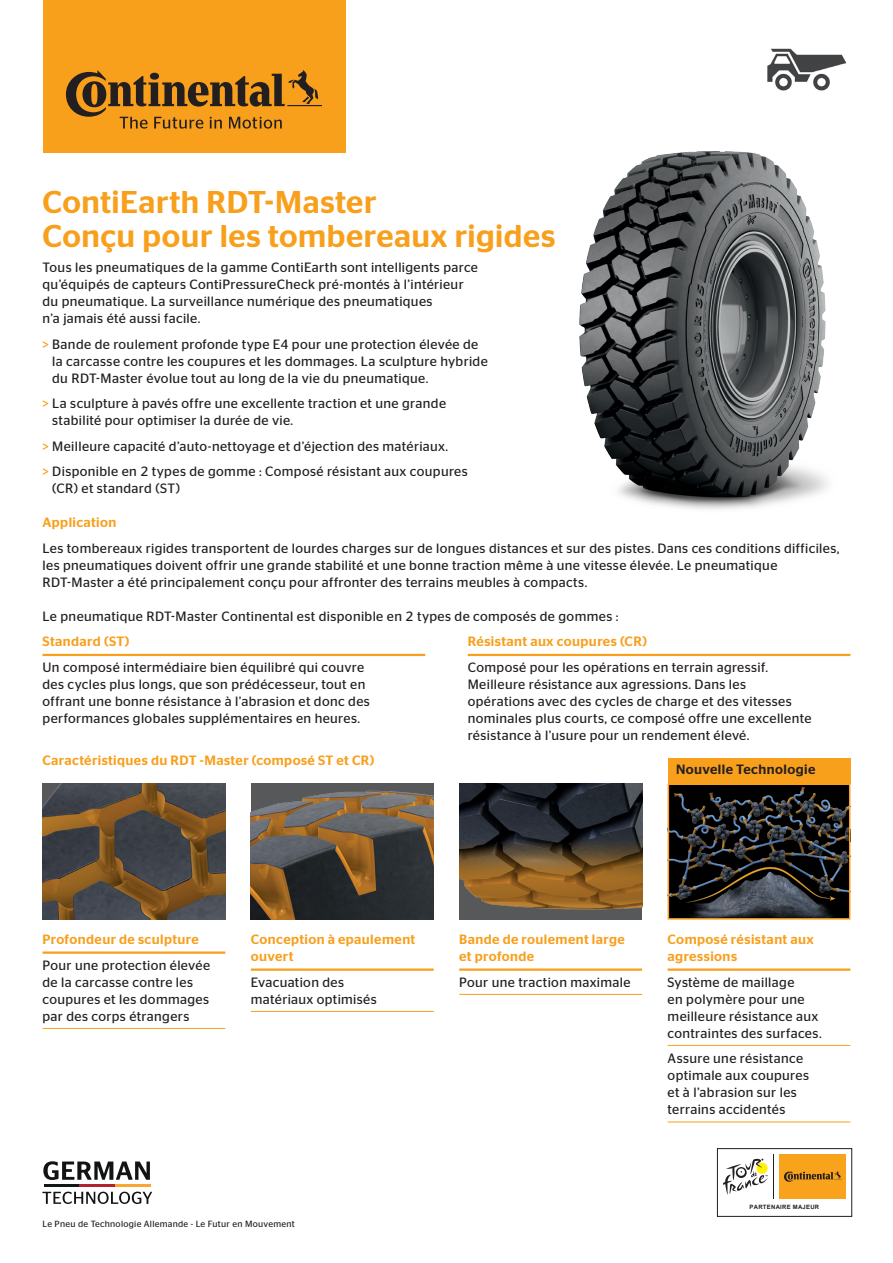
<style>
.page{position:relative;width:893px;height:1263px;background:#fff}
.page>*{position:absolute;margin:0;border:0;box-sizing:border-box;transform-origin:0 0}
.t1{font:500 31.5px/34px "Continental Stag Sans";letter-spacing:.015em;color:#f89f1c}
.t2{font:13.5px/17px "Continental Stag Sans";letter-spacing:.025em;color:#231f20}
.t3{font:500 13.5px/17px "Continental Stag Sans";letter-spacing:.03em;color:#f89f1c}
.t4{font:500 13.5px "Continental Stag Sans";letter-spacing:.03em;color:#231f20}
.t5{font:9px "Continental Stag Sans";letter-spacing:.03em;color:#231f20}
.t6{font:700 5.85px "Arial";letter-spacing:.05em;color:#231f20}
.s1{color:#f89f1c}
</style>
<div class="page">
<hr style="left:43px;top:654px;width:382px;height:2px;background:#f89f1c">
<hr style="left:468px;top:654px;width:382px;height:2px;background:#f89f1c">
<svg style="left:43px;top:1161px;width:107px;height:19px"></svg>
<svg style="left:42px;top:1192px;width:110px;height:12px"></svg>
<hr style="left:44px;top:1184px;width:36px;height:3px;background:#121717">
<hr style="left:80px;top:1184px;width:35px;height:3px;background:#b3232e">
<hr style="left:115px;top:1184px;width:36px;height:3px;background:#f9a732">
<hr style="left:773px;top:1154px;width:1px;height:45px;background:#231f20">
<svg style="left:723px;top:1159px;width:45px;height:35px"></svg>
<div style="left:779px;top:1154px;width:67px;height:45px;background:#f9a21c"></div>
<svg style="left:784px;top:1171px;width:58px;height:11px"></svg>
<div style="left:717px;top:1148px;width:135px;height:68px;border:1px solid #231f20"></div>
<img style="left:579px;top:151px;width:249px;height:359px">
<img style="left:767px;top:48px;width:80px;height:43px">
<hr style="left:43px;top:951px;width:182px;height:3px;background:#f89f1c">
<hr style="left:43px;top:1028px;width:182px;height:1px;background:#f89f1c">
<img style="left:43px;top:783px;width:182px;height:136px">
<hr style="left:459px;top:968px;width:183px;height:3px;background:#f89f1c">
<hr style="left:459px;top:994px;width:183px;height:1px;background:#f89f1c">
<img style="left:459px;top:783px;width:183px;height:136px">
<hr style="left:251px;top:968px;width:183px;height:3px;background:#f89f1c">
<hr style="left:251px;top:1011px;width:183px;height:1px;background:#f89f1c">
<img style="left:251px;top:783px;width:183px;height:136px">
<hr style="left:668px;top:968px;width:182px;height:3px;background:#f89f1c">
<hr style="left:668px;top:1045px;width:182px;height:1px;background:#f89f1c">
<hr style="left:668px;top:1121px;width:182px;height:1px;background:#f89f1c">
<img style="left:671px;top:786px;width:176px;height:130px">
<div style="left:668px;top:783px;width:182px;height:136px;border:2px solid #f89f1c"></div>
<div style="left:668px;top:758px;width:182px;height:25px;background:#f89f1c"></div>
<div style="left:43px;top:0;width:302px;height:152px;background:#f89f1c"></div>
<svg style="left:66px;top:70px;width:256px;height:59px"></svg>
<h1 class="t1" style="left:43px;top:184px;width:514px">ContiEarth RDT-Master<br>Conçu pour les tombereaux rigides</h1>
<p class="t2" style="left:43px;top:259px;width:437px">Tous les pneumatiques de la gamme ContiEarth sont intelligents parce qu’équipés de capteurs ContiPressureCheck pré-montés à l’intérieur du pneumatique. La surveillance numérique des pneumatiques<br>n’a jamais été aussi facile.</p>
<p class="t2" style="left:52px;top:335px;width:437px;text-indent:-10px"><span class="s1">&gt;</span> Bande de roulement profonde type E4 pour une protection élevée de la carcasse contre les coupures et les dommages. La sculpture hybride du RDT-Master évolue tout au long de la vie du pneumatique.</p>
<p class="t2" style="left:52px;top:395px;width:395px;text-indent:-10px"><span class="s1">&gt;</span> La sculpture à pavés offre une excellente traction et une grande stabilité pour optimiser la durée de vie.</p>
<p class="t2" style="left:43px;top:433px;width:427px;line-height:25.5px"><span class="s1">&gt;</span> Meilleure capacité d’auto-nettoyage et d’éjection des matériaux.<br><span class="s1">&gt;</span> Disponible en 2 types de gomme : Composé résistant aux coupures</p>
<p class="t2" style="left:52px;top:480px;width:129px">(CR) et standard (ST)</p>
<p class="t3" style="left:43px;top:514px;width:75px">Application</p>
<p class="t2" style="left:43px;top:539px;width:798px">Les tombereaux rigides transportent de lourdes charges sur de longues distances et sur des pistes. Dans ces conditions difficiles, les pneumatiques doivent offrir une grande stabilité et une bonne traction même à une vitesse élevée. Le pneumatique<br>RDT-Master a été principalement conçu pour affronter des terrains meubles à compacts.</p>
<p class="t2" style="left:43px;top:608px;width:577px">Le pneumatique RDT-Master Continental est disponible en 2 types de composés de gommes :</p>
<p class="t3" style="left:43px;top:633px;width:88px">Standard (ST)</p>
<p class="t2" style="left:43px;top:659px;width:329px">Un composé intermédiaire bien équilibré qui couvre des cycles plus longs, que son prédécesseur, tout en offrant une bonne résistance à l’abrasion et donc des performances globales supplémentaires en heures.</p>
<p class="t3" style="left:43px;top:752px;width:333px">Caractéristiques du RDT -Master (composé ST et CR)</p>
<p class="t3" style="left:468px;top:633px;width:181px">Résistant aux coupures (CR)</p>
<p class="t2" style="left:468px;top:659px;width:345px">Composé pour les opérations en terrain agressif.<br>Meilleure résistance aux agressions. Dans les opérations avec des cycles de charge et des vitesses nominales plus courts, ce composé offre une excellente résistance à l’usure pour un rendement élevé.</p>
<p class="t4" style="left:676px;top:761px;width:141px">Nouvelle Technologie</p>
<p class="t3" style="left:43px;top:931px;width:158px">Profondeur de sculpture</p>
<p class="t2" style="left:43px;top:956px;width:169px">Pour une protection élevée de la carcasse contre les coupures et les dommages par des corps étrangers</p>
<p class="t3" style="left:251px;top:931px;width:166px">Conception à epaulement ouvert</p>
<p class="t2" style="left:251px;top:973px;width:127px">Evacuation des matériaux optimisés</p>
<p class="t5" style="left:43px;top:1219px;width:254px">Le Pneu de Technologie Allemande - Le Futur en Mouvement</p>
<p class="t3" style="left:459px;top:931px;width:167px">Bande de roulement large et profonde</p>
<p class="t2" style="left:459px;top:973px;width:173px">Pour une traction maximale</p>
<p class="t3" style="left:668px;top:931px;width:148px">Composé résistant aux agressions</p>
<p class="t2" style="left:668px;top:973px;width:156px">Système de maillage<br>en polymère pour une meilleure résistance aux contraintes des surfaces.</p>
<p class="t2" style="left:668px;top:1050px;width:143px">Assure une résistance optimale aux coupures et à l’abrasion sur les terrains accidentés</p>
<p class="t6" style="left:750px;top:1203px;width:71px">PARTENAIRE MAJEUR</p>
</div>
